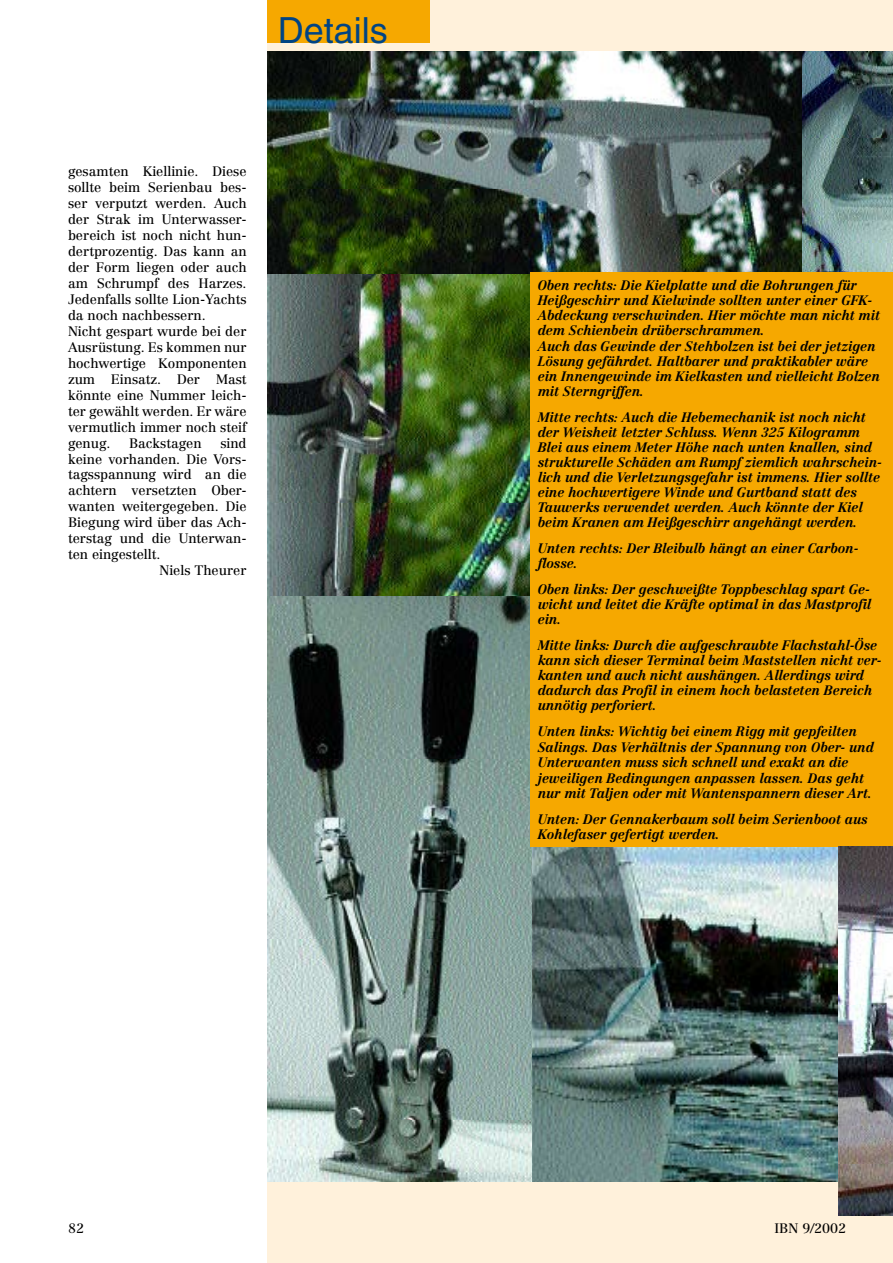
<style>
.page{position:relative;width:893px;height:1263px;background:#fff}
.page>*{position:absolute;margin:0;border:0;box-sizing:border-box;transform-origin:0 0}
.t1{font:36px "Helvetica";color:#004484}
.t2{font:italic 700 13.5px/15px "Centennial";letter-spacing:-.005em;color:#000}
.t3{font:13.5px/15.9px "Centennial";letter-spacing:-.005em;color:#000}
</style>
<div class="page">
<div style="left:268px;top:0;width:625px;height:1263px;background:#fff1db"></div>
<div style="left:268px;top:0;width:161px;height:43px;background:#f6a800"></div>
<img style="left:268px;top:51px;width:625px;height:221px">
<img style="left:268px;top:272px;width:263px;height:909px">
<img style="left:531px;top:846px;width:307px;height:335px">
<div style="left:530px;top:272px;width:363px;height:574px;background:#f6a800"></div>
<img style="left:838px;top:846px;width:55px;height:369px">
<h1 class="t1" style="left:278px;top:10px;width:112px">Details</h1>
<p class="t3" style="left:68px;top:164px;width:180px">gesamten Kiellinie. Diese sollte beim Serienbau bes&shy;ser verputzt werden. Auch der Strak im Unterwasser&shy;bereich ist noch nicht hun&shy;dertprozentig. Das kann an der Form liegen oder auch am Schrumpf des Harzes.<br>Jedenfalls sollte Lion-Yachts da noch nachbessern.<br>Nicht gespart wurde bei der<br>Ausrüstung. Es kommen nur hochwertige Komponenten zum Einsatz. Der Mast könnte eine Nummer leich&shy;ter gewählt werden. Er wäre vermutlich immer noch steif genug.</p>
<p class="t3" style="left:129px;top:435px;width:74px">Backstagen</p>
<p class="t3" style="left:220px;top:435px;width:28px">sind</p>
<p class="t3" style="left:68px;top:451px;width:180px">keine vorhanden. Die Vors-</p>
<p class="t3" style="left:68px;top:467px;width:180px">tagsspannung wird an die</p>
<p class="t3" style="left:68px;top:483px;width:180px">achtern versetzten Ober-</p>
<p class="t3" style="left:68px;top:499px;width:180px">wanten weitergegeben. Die</p>
<p class="t3" style="left:68px;top:514px;width:180px">Biegung wird über das Ach-</p>
<p class="t3" style="left:68px;top:530px;width:180px">terstag und die Unterwan-</p>
<p class="t3" style="left:68px;top:546px;width:94px">ten eingestellt.</p>
<p class="t3" style="left:159px;top:562px;width:89px">Niels Theurer</p>
<p class="t2" style="left:538px;top:277px;width:344px">Oben rechts: Die Kielplatte und die Bohrungen für Heißgeschirr und Kielwinde sollten unter einer GFK-Abdeckung verschwinden. Hier möchte man nicht mit dem Schienbein drüberschrammen.<br>Auch das Gewinde der Stehbolzen ist bei der jetzigen Lösung gefährdet. Haltbarer und praktikabler wäre ein Innengewinde im Kielkasten und vielleicht Bolzen mit Sterngriffen.</p>
<p class="t2" style="left:538px;top:409px;width:346px">Mitte rechts: Auch die Hebemechanik ist noch nicht der Weisheit letzter Schluss. Wenn 325 Kilogramm Blei aus einem Meter Höhe nach unten knallen, sind strukturelle Schäden am Rumpf ziemlich wahrschein&shy;lich und die Verletzungsgefahr ist immens. Hier sollte eine hochwertigere Winde und Gurtband statt des Tauwerks verwendet werden. Auch könnte der Kiel beim Kranen am Heißgeschirr angehängt werden.</p>
<p class="t2" style="left:538px;top:540px;width:322px">Unten rechts: Der Bleibulb hängt an einer Carbon&shy;flosse.</p>
<p class="t2" style="left:538px;top:581px;width:335px;text-align:justify">Oben links: Der geschweißte Toppbeschlag spart Ge&shy;wicht und leitet die Kräfte optimal in das Mastprofil ein.</p>
<p class="t2" style="left:538px;top:637px;width:345px">Mitte links: Durch die aufgeschraubte Flachstahl-Öse kann sich dieser Terminal beim Maststellen nicht ver&shy;kanten und auch nicht aushängen. Allerdings wird dadurch das Profil in einem hoch belasteten Bereich unnötig perforiert.</p>
<p class="t2" style="left:538px;top:723px;width:338px;line-height:15.5px">Unten links: Wichtig bei einem Rigg mit gepfeilten Salings. Das Verhältnis der Spannung von Ober- und Unterwanten muss sich schnell und exakt an die jeweiligen Bedingungen anpassen lassen. Das geht nur mit Taljen oder mit Wantenspannern dieser Art.</p>
<p class="t2" style="left:538px;top:811px;width:332px">Unten: Der Gennakerbaum soll beim Serienboot aus<br>Kohlefaser gefertigt werden.</p>
<p class="t3" style="left:68px;top:1220px;width:17px">82</p>
<p class="t3" style="left:774px;top:1220px;width:73px">IBN 9/2002</p>
</div>
